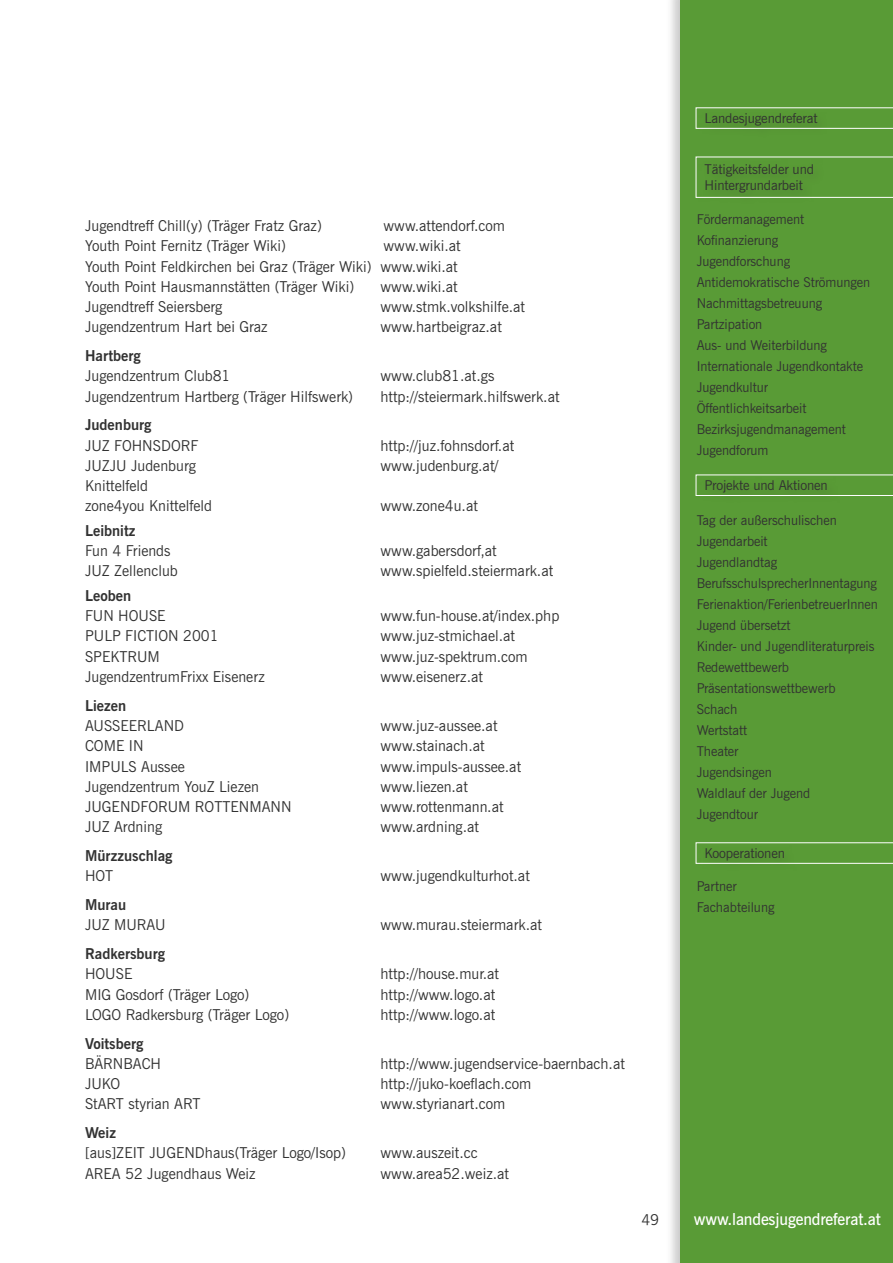
<style>
.page{position:relative;width:893px;height:1263px;background:#fff}
.page>*{position:absolute;margin:0;border:0;box-sizing:border-box;transform-origin:0 0}
.t1{font:600 16.5px "News Gothic BT";letter-spacing:-.01em;color:#fff}
.t2{font:15px/20.2px "News Gothic BT";color:#323232}
.t3{font:700 15px "News Gothic BT";color:#323232}
.t4{font:13.5px/21px "News Gothic BT";letter-spacing:-.005em;color:#323232}
</style>
<div class="page">
<div style="left:666px;top:0;width:227px;height:1263px;background:#323232;opacity:.25"></div>
<div style="left:680px;top:0;width:213px;height:1263px;background:#599b36"></div>
<div style="left:692px;top:104px;width:201px;height:43px;background:#323232;opacity:.25"></div>
<svg style="left:696px;top:108px;width:197px;height:20px"></svg>
<div style="left:692px;top:153px;width:201px;height:63px;background:#323232;opacity:.25"></div>
<svg style="left:696px;top:157px;width:197px;height:40px"></svg>
<svg style="left:696px;top:475px;width:197px;height:21px"></svg>
<div style="left:692px;top:839px;width:201px;height:43px;background:#323232;opacity:.25"></div>
<svg style="left:696px;top:843px;width:197px;height:20px"></svg>
<p class="t2" style="left:85px;top:216px;width:238px">Jugendtreff Chill(y) (Träger Fratz Graz)</p>
<p class="t2" style="left:384px;top:216px;width:123px">www.attendorf.com</p>
<p class="t2" style="left:85px;top:236px;width:202px">Youth Point Fernitz (Träger Wiki)</p>
<p class="t2" style="left:85px;top:236px;width:377px;text-indent:298px">www.wiki.at<br>Youth Point Feldkirchen bei Graz (Träger Wiki) www.wiki.at<br>Youth Point Hausmannstätten (Träger Wiki)</p>
<p class="t2" style="left:381px;top:276px;width:79px">www.wiki.at</p>
<p class="t2" style="left:85px;top:297px;width:139px">Jugendtreff Seiersberg</p>
<p class="t2" style="left:381px;top:297px;width:146px">www.stmk.volkshilfe.at</p>
<p class="t2" style="left:85px;top:317px;width:184px">Jugendzentrum Hart bei Graz</p>
<p class="t2" style="left:381px;top:317px;width:123px">www.hartbeigraz.at</p>
<p class="t3" style="left:85px;top:347px;width:57px">Hartberg</p>
<p class="t2" style="left:85px;top:366px;width:147px">Jugendzentrum Club81</p>
<p class="t2" style="left:381px;top:366px;width:115px">www.club81.at.gs</p>
<p class="t2" style="left:85px;top:386px;width:270px">Jugendzentrum Hartberg (Träger Hilfswerk)</p>
<p class="t2" style="left:381px;top:386px;width:181px">http://steiermark.hilfswerk.at</p>
<p class="t3" style="left:85px;top:416px;width:68px">Judenburg</p>
<p class="t2" style="left:85px;top:435px;width:115px">JUZ FOHNSDORF</p>
<p class="t2" style="left:381px;top:435px;width:135px">http://juz.fohnsdorf.at</p>
<p class="t2" style="left:85px;top:455px;width:112px">JUZJU Judenburg</p>
<p class="t2" style="left:381px;top:455px;width:119px">www.judenburg.at/</p>
<p class="t2" style="left:85px;top:476px;width:129px">Knittelfeld<br>zone4you Knittelfeld</p>
<p class="t2" style="left:381px;top:496px;width:99px">www.zone4u.at</p>
<p class="t3" style="left:85px;top:521px;width:52px">Leibnitz</p>
<p class="t2" style="left:85px;top:541px;width:87px">Fun 4 Friends</p>
<p class="t2" style="left:381px;top:541px;width:118px">www.gabersdorf,at</p>
<p class="t2" style="left:85px;top:561px;width:94px">JUZ Zellenclub</p>
<p class="t2" style="left:381px;top:561px;width:174px">www.spielfeld.steiermark.at</p>
<p class="t3" style="left:85px;top:586px;width:48px">Leoben</p>
<p class="t2" style="left:85px;top:606px;width:82px">FUN HOUSE</p>
<p class="t2" style="left:381px;top:606px;width:180px">www.fun-house.at/index.php</p>
<p class="t2" style="left:85px;top:626px;width:135px">PULP FICTION 2001</p>
<p class="t2" style="left:381px;top:626px;width:136px">www.juz-stmichael.at</p>
<p class="t2" style="left:85px;top:646px;width:76px">SPEKTRUM</p>
<p class="t2" style="left:381px;top:646px;width:149px">www.juz-spektrum.com</p>
<p class="t2" style="left:85px;top:666px;width:181px">JugendzentrumFrixx Eisenerz</p>
<p class="t2" style="left:381px;top:666px;width:104px">www.eisenerz.at</p>
<p class="t3" style="left:85px;top:696px;width:43px">Liezen</p>
<p class="t2" style="left:85px;top:715px;width:101px">AUSSEERLAND</p>
<p class="t2" style="left:381px;top:715px;width:118px">www.juz-aussee.at</p>
<p class="t2" style="left:85px;top:736px;width:60px">COME IN</p>
<p class="t2" style="left:381px;top:736px;width:106px">www.stainach.at</p>
<p class="t2" style="left:85px;top:756px;width:101px">IMPULS Aussee</p>
<p class="t2" style="left:381px;top:756px;width:142px">www.impuls-aussee.at</p>
<p class="t2" style="left:85px;top:776px;width:175px">Jugendzentrum YouZ Liezen</p>
<p class="t2" style="left:381px;top:776px;width:89px">www.liezen.at</p>
<p class="t2" style="left:85px;top:796px;width:208px">JUGENDFORUM ROTTENMANN</p>
<p class="t2" style="left:381px;top:796px;width:125px">www.rottenmann.at</p>
<p class="t2" style="left:85px;top:817px;width:79px">JUZ Ardning</p>
<p class="t2" style="left:381px;top:817px;width:100px">www.ardning.at</p>
<p class="t3" style="left:85px;top:846px;width:89px">Mürzzuschlag</p>
<p class="t2" style="left:85px;top:866px;width:30px">HOT</p>
<p class="t2" style="left:381px;top:866px;width:151px">www.jugendkulturhot.at</p>
<p class="t3" style="left:85px;top:895px;width:43px">Murau</p>
<p class="t2" style="left:85px;top:915px;width:82px">JUZ MURAU</p>
<p class="t2" style="left:381px;top:915px;width:163px">www.murau.steiermark.at</p>
<p class="t3" style="left:85px;top:944px;width:82px">Radkersburg</p>
<p class="t2" style="left:85px;top:964px;width:49px">HOUSE</p>
<p class="t2" style="left:381px;top:964px;width:120px">http://house.mur.at</p>
<p class="t2" style="left:85px;top:984px;width:166px">MIG Gosdorf (Träger Logo)</p>
<p class="t2" style="left:381px;top:984px;width:116px">http://www.logo.at</p>
<p class="t2" style="left:85px;top:1004px;width:206px">LOGO Radkersburg (Träger Logo)</p>
<p class="t2" style="left:381px;top:1004px;width:116px">http://www.logo.at</p>
<p class="t3" style="left:85px;top:1034px;width:60px">Voitsberg</p>
<p class="t2" style="left:85px;top:1053px;width:78px">BÄRNBACH</p>
<p class="t2" style="left:381px;top:1053px;width:246px">http://www.jugendservice-baernbach.at</p>
<p class="t2" style="left:85px;top:1073px;width:37px">JUKO</p>
<p class="t2" style="left:381px;top:1073px;width:152px">http://juko-koeflach.com</p>
<p class="t2" style="left:85px;top:1094px;width:117px">StART styrian ART</p>
<p class="t2" style="left:381px;top:1094px;width:126px">www.styrianart.com</p>
<p class="t3" style="left:85px;top:1123px;width:32px">Weiz</p>
<p class="t2" style="left:85px;top:1143px;width:262px">[aus]ZEIT JUGENDhaus(Träger Logo/Isop)</p>
<p class="t2" style="left:381px;top:1143px;width:99px">www.auszeit.cc</p>
<p class="t2" style="left:85px;top:1163px;width:172px">AREA 52 Jugendhaus Weiz</p>
<p class="t2" style="left:381px;top:1163px;width:130px">www.area52.weiz.at</p>
<p class="t4" style="left:705px;top:108px;width:114px">Landesjugendreferat</p>
<p class="t4" style="left:705px;top:161px;width:111px;line-height:16.2px">Tätigkeitsfelder und<br>Hintergrundarbeit</p>
<p class="t4" style="left:697px;top:208px;width:175px">Fördermanagement<br>Kofinanzierung<br>Jugendforschung<br>Antidemokratische Strömungen<br>Nachmittagsbetreuung<br>Partzipation<br>Aus- und Weiterbildung<br>Internationale Jugendkontakte<br>Jugendkultur<br>Öffentlichkeitsarbeit<br>Bezirksjugendmanagement<br>Jugendforum</p>
<p class="t4" style="left:705px;top:475px;width:125px">Projekte und Aktionen</p>
<p class="t4" style="left:697px;top:510px;width:183px">Tag der außerschulischen<br>Jugendarbeit<br>Jugendlandtag<br>BerufsschulsprecherInnentagung<br>Ferienaktion/FerienbetreuerInnen<br>Jugend übersetzt<br>Kinder- und Jugendliteraturpreis<br>Redewettbewerb<br>Präsentationswettbewerb<br>Schach<br>Wertstatt<br>Theater<br>Jugendsingen<br>Waldlauf der Jugend<br>Jugendtour</p>
<p class="t4" style="left:705px;top:843px;width:82px">Kooperationen</p>
<p class="t4" style="left:697px;top:875px;width:79px">Partner<br>Fachabteilung</p>
<p class="t2" style="left:641px;top:1209px;width:19px">49</p>
<p class="t1" style="left:694px;top:1209px;width:189px">www.landesjugendreferat.at</p>
</div>
